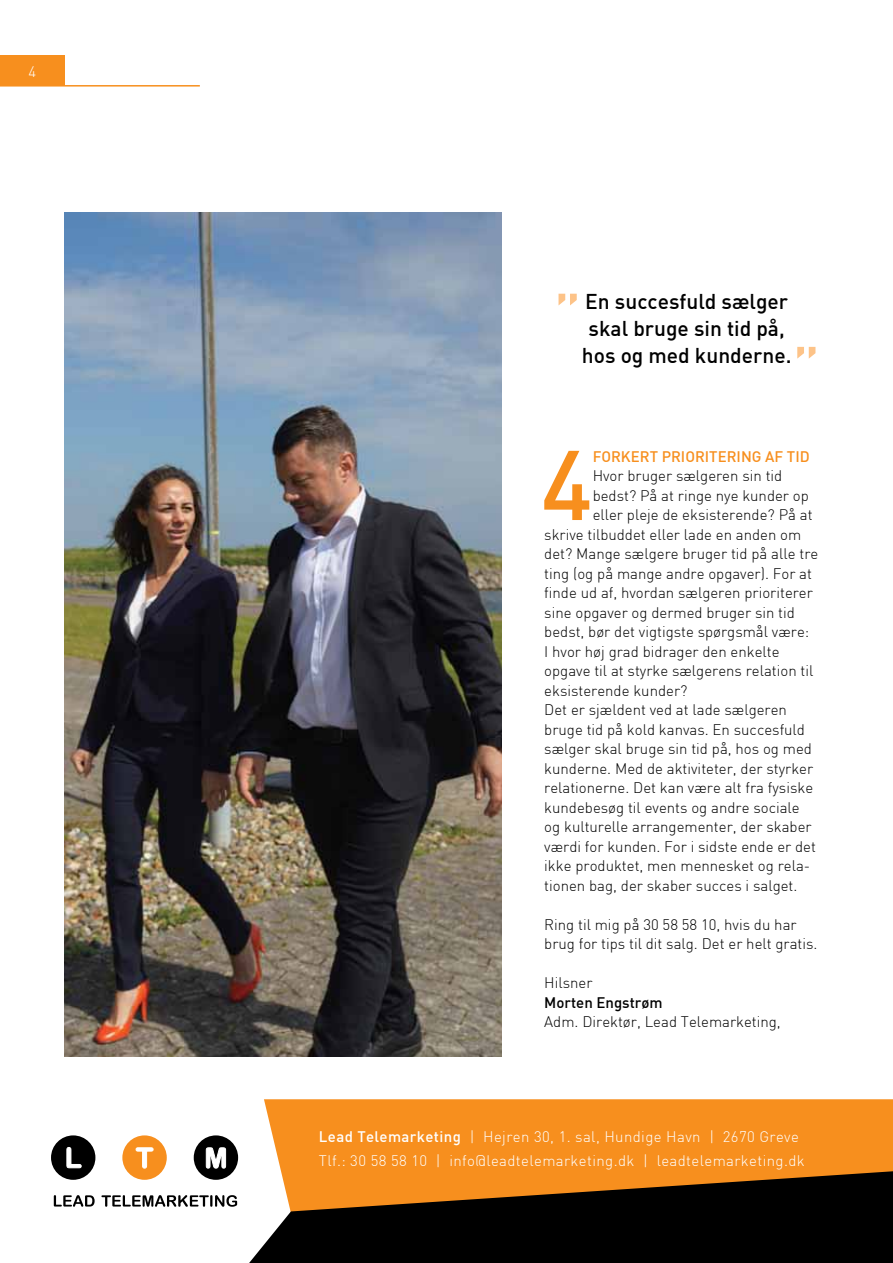
<style>
.page{position:relative;width:893px;height:1263px;background:#fff}
.page>*{position:absolute;margin:0;border:0;box-sizing:border-box;transform-origin:0 0}
.t1{font:97.2px "DIN Medium";color:#f78f1e}
.t2{font:60px "DIN Medium";color:#fdc388}
.t3{font:21px/27px "DIN Medium";color:#000;text-align:center}
.t4{font:15px/19.5px "DIN Light";color:#000}
.t5{font:15px/24px "DIN Light";letter-spacing:.025em;color:#fff}
.t6{font:15px "DIN Medium";color:#f78f1e}
.t7{font:15px "DIN Medium";color:#000}
.s1{font-family:"DIN Medium"}
</style>
<div class="page">
<div style="left:0;top:55px;width:65px;height:31px;background:#f78f1e"></div>
<hr style="left:0;top:85px;width:200px;height:2px;background:#f78f1e">
<div style="left:264px;top:1099px;width:629px;height:72px;background:#f78f1e"></div>
<div style="left:51px;top:1135px;width:44px;height:45px;background:#000;border-radius:50%"></div>
<div style="left:122px;top:1135px;width:45px;height:45px;background:#f78f1e;border-radius:50%"></div>
<div style="left:194px;top:1135px;width:44px;height:45px;background:#000;border-radius:50%"></div>
<svg style="left:206px;top:1147px;width:20px;height:22px"></svg>
<svg style="left:54px;top:1195px;width:41px;height:12px"></svg>
<svg style="left:101px;top:1195px;width:136px;height:12px"></svg>
<svg style="left:66px;top:1147px;width:16px;height:21px"></svg>
<svg style="left:135px;top:1147px;width:19px;height:22px"></svg>
<svg style="left:249px;top:1171px;width:644px;height:92px;background:#412b13"></svg>
<img style="left:65px;top:213px;width:437px;height:844px">
<p class="t5" style="left:29px;top:60px;width:9px">4</p>
<h2 class="t2" style="left:554px;top:276px;width:29px">”</h2>
<h3 class="t3" style="left:582px;top:287px;width:211px">En succesfuld sælger skal bruge sin tid på, hos og med kunderne.</h3>
<h2 class="t2" style="left:793px;top:330px;width:29px">”</h2>
<h1 class="t1" style="left:541px;top:423px;width:53px">4</h1>
<p class="t6" style="left:593px;top:446px;width:219px">Forkert prioritering af tid</p>
<p class="t4" style="left:593px;top:466px;width:191px">Hvor bruger sælgeren sin tid</p>
<p class="t4" style="left:593px;top:485px;width:218px">bedst? På at ringe nye kunder op</p>
<p class="t4" style="left:593px;top:505px;width:221px">eller pleje de eksisterende? På at</p>
<p class="t4" style="left:544px;top:524px;width:259px">skrive tilbuddet eller lade en anden om</p>
<p class="t4" style="left:544px;top:544px;width:276px">det? Mange sælgere bruger tid på alle tre</p>
<p class="t4" style="left:544px;top:563px;width:269px">ting (og på mange andre opgaver). For at</p>
<p class="t4" style="left:544px;top:583px;width:270px">finde ud af, hvordan sælgeren prioriterer</p>
<p class="t4" style="left:544px;top:602px;width:252px">sine opgaver og dermed bruger sin tid</p>
<p class="t4" style="left:544px;top:622px;width:266px">bedst, bør det vigtigste spørgsmål være:</p>
<p class="t4" style="left:544px;top:641px;width:237px">I hvor høj grad bidrager den enkelte</p>
<p class="t4" style="left:544px;top:661px;width:271px">opgave til at styrke sælgerens relation til</p>
<p class="t4" style="left:544px;top:680px;width:145px">eksisterende kunder?</p>
<p class="t4" style="left:544px;top:700px;width:244px">Det er sjældent ved at lade sælgeren</p>
<p class="t4" style="left:544px;top:719px;width:262px">bruge tid på kold kanvas. En succesfuld</p>
<p class="t4" style="left:544px;top:739px;width:269px">sælger skal bruge sin tid på, hos og med</p>
<p class="t4" style="left:544px;top:758px;width:270px">kunderne. Med de aktiviteter, der styrker</p>
<p class="t4" style="left:544px;top:778px;width:270px">relationerne. Det kan være alt fra fysiske</p>
<p class="t4" style="left:544px;top:797px;width:257px">kundebesøg til events og andre sociale</p>
<p class="t4" style="left:544px;top:817px;width:269px">og kulturelle arrangementer, der skaber</p>
<p class="t4" style="left:544px;top:836px;width:273px">værdi for kunden. For i sidste ende er det</p>
<p class="t4" style="left:544px;top:856px;width:268px">ikke produktet, men mennesket og rela-</p>
<p class="t4" style="left:544px;top:875px;width:255px">tionen bag, der skaber succes i salget.</p>
<p class="t4" style="left:544px;top:914px;width:275px">Ring til mig på 30 58 58 10, hvis du har brug for tips til dit salg. Det er helt gratis.</p>
<p class="t4" style="left:544px;top:973px;width:50px">H ilsner</p>
<p class="t7" style="left:544px;top:992px;width:120px">Morten Engstrøm</p>
<p class="t4" style="left:544px;top:1012px;width:238px">Adm. Direktør, Lead Telemarketing,</p>
<p class="t5" style="left:319px;top:1124px;width:487px"><span class="s1">Lead Telemarketing</span> | H ejren 30, 1. sal, H undige H avn | 2670 G reve<br>Tlf.: 30 58 58 10 | info@leadtelemarketing.dk | leadtelemarketing.dk</p>
</div>
